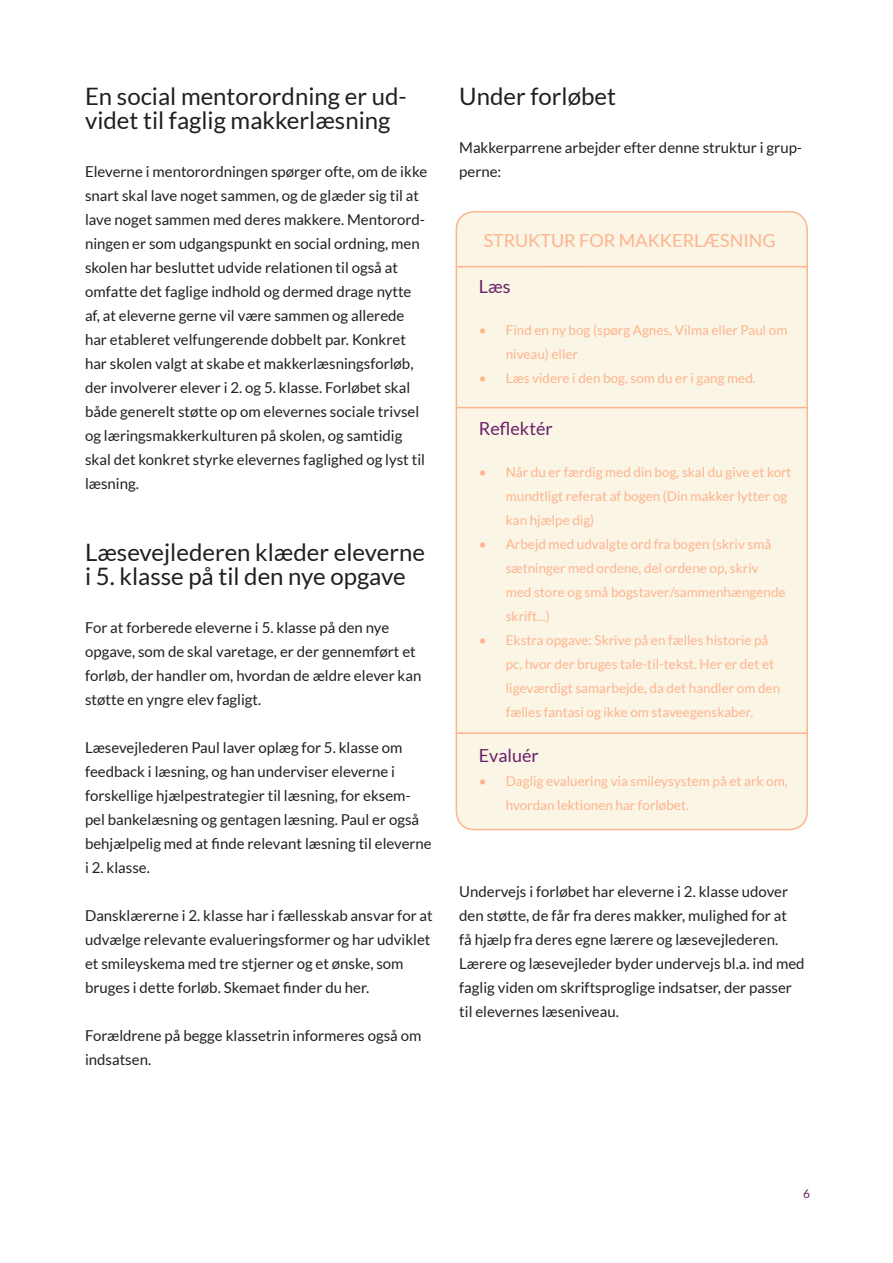
<style>
.page{position:relative;width:893px;height:1263px;background:#fff}
.page>*{position:absolute;margin:0;border:0;box-sizing:border-box;transform-origin:0 0}
.Overskrift_3{font:24px/24px "Lato";color:#231f20}
.t1{font:18px "Lato";color:#feb48f}
.t2{font:18px "Lato";color:#69226a}
.Brødtekst{font:15px/24px "Lato";color:#231f20}
.Overskrift_3-2{font:15px/24px "Lato";color:#231f20}
.t3{font:13.5px/24px "Lato";color:#feb48f}
.t4{font:12px "Lato";color:#69226a}
</style>
<div class="page">
<div style="left:456px;top:212px;width:351px;height:618px;background:#faf5e4;border-radius:18px"></div>
<div style="left:456px;top:211px;width:352px;height:619px;border:2px solid #feb48f;border-radius:18px"></div>
<hr style="left:457px;top:266px;width:350px;height:1px;background:#feb48f">
<hr style="left:456px;top:407px;width:351px;height:1px;background:#feb48f">
<hr style="left:456px;top:732px;width:351px;height:2px;background:#feb48f">
<p class="Overskrift_3" style="left:85px;top:84px;width:323px">En social mentorordning er ud&shy;videt til faglig makkerlæsning</p>
<p class="Brødtekst" style="left:85px;top:159px;width:344px">Eleverne i mentorordningen spørger ofte, om de ikke snart skal lave noget sammen, og de glæder sig til at lave noget sammen med deres makkere. Mentorord&shy;ningen er som udgangspunkt en social ordning, men skolen har besluttet udvide relationen til også at omfatte det faglige indhold og dermed drage nytte af, at eleverne gerne vil være sammen og allerede har etableret velfungerende dobbelt par. Konkret har skolen valgt at skabe et makkerlæsningsforløb, der involverer elever i 2. og 5. klasse. Forløbet skal både generelt støtte op om elevernes sociale trivsel og læringsmakkerkulturen på skolen, og samtidig skal det konkret styrke elevernes faglighed og lyst til læsning.</p>
<p class="Overskrift_3" style="left:85px;top:540px;width:341px">Læsevejlederen klæder eleverne i 5. klasse på til den nye opgave</p>
<p class="Overskrift_3-2" style="left:85px;top:615px;width:338px">For at forberede eleverne i 5. klasse på den nye opgave, som de skal varetage, er der gennemført et forløb, der handler om, hvordan de ældre elever kan støtte en yngre elev fagligt.</p>
<p class="Brødtekst" style="left:85px;top:735px;width:348px">Læsevejlederen Paul laver oplæg for 5. klasse om feedback i læsning, og han underviser eleverne i forskellige hjælpestrategier til læsning, for eksem&shy;pel bankelæsning og gentagen læsning. Paul er også behjælpelig med at finde relevant læsning til eleverne i 2. klasse.</p>
<p class="Brødtekst" style="left:85px;top:903px;width:349px">Dansklærerne i 2. klasse har i fællesskab ansvar for at udvælge relevante evalueringsformer og har udviklet et smileyskema med tre stjerner og et ønske, som bruges i dette forløb. Skemaet finder du her.</p>
<p class="Brødtekst" style="left:85px;top:1023px;width:338px">Forældrene på begge klassetrin informeres også om indsatsen.</p>
<p class="Overskrift_3" style="left:459px;top:84px;width:158px">Under forløbet</p>
<p class="Brødtekst" style="left:459px;top:135px;width:344px">Makkerparrene arbejder efter denne struktur i grup&shy;perne:</p>
<p class="t1" style="left:484px;top:230px;width:294px">STRUKTUR FOR MAKKERLÆSNING</p>
<p class="t2" style="left:479px;top:277px;width:33px">Læs</p>
<p class="t3" style="left:506px;top:318px;width:283px;text-indent:-27px">• Find en ny bog (spørg Agnes, Vilma eller Paul om niveau) eller</p>
<p class="t3" style="left:479px;top:366px;width:278px">• Læs videre i den bog, som du er i gang med.</p>
<p class="t2" style="left:479px;top:418px;width:75px">Reflektér</p>
<p class="t3" style="left:506px;top:460px;width:287px;text-indent:-27px">• Når du er færdig med din bog, skal du give et kort mundtligt referat af bogen (Din makker lytter og kan hjælpe dig)</p>
<p class="t3" style="left:506px;top:532px;width:281px;text-indent:-27px">• Arbejd med udvalgte ord fra bogen (skriv små sætninger med ordene, del ordene op, skriv med store og små bogstaver/sammenhængende skrift...)</p>
<p class="t3" style="left:506px;top:628px;width:276px;text-indent:-27px">• Ekstra opgave: Skrive på en fælles historie på pc, hvor der bruges tale-til-tekst. Her er det et ligeværdigt samarbejde, da det handler om den fælles fantasi og ikke om staveegenskaber.</p>
<p class="t2" style="left:479px;top:745px;width:62px">Evaluér</p>
<p class="t3" style="left:506px;top:768px;width:283px;text-indent:-27px">• Daglig evaluering via smileysystem på et ark om, hvordan lektionen har forløbet.</p>
<p class="Brødtekst" style="left:459px;top:879px;width:347px">Undervejs i forløbet har eleverne i 2. klasse udover den støtte, de får fra deres makker, mulighed for at<br>få hjælp fra deres egne lærere og læsevejlederen.<br>Lærere og læsevejleder byder undervejs bl.a. ind med faglig viden om skriftsproglige indsatser, der passer til elevernes læseniveau.</p>
<p class="t4" style="left:803px;top:1186px;width:8px">6</p>
</div>
